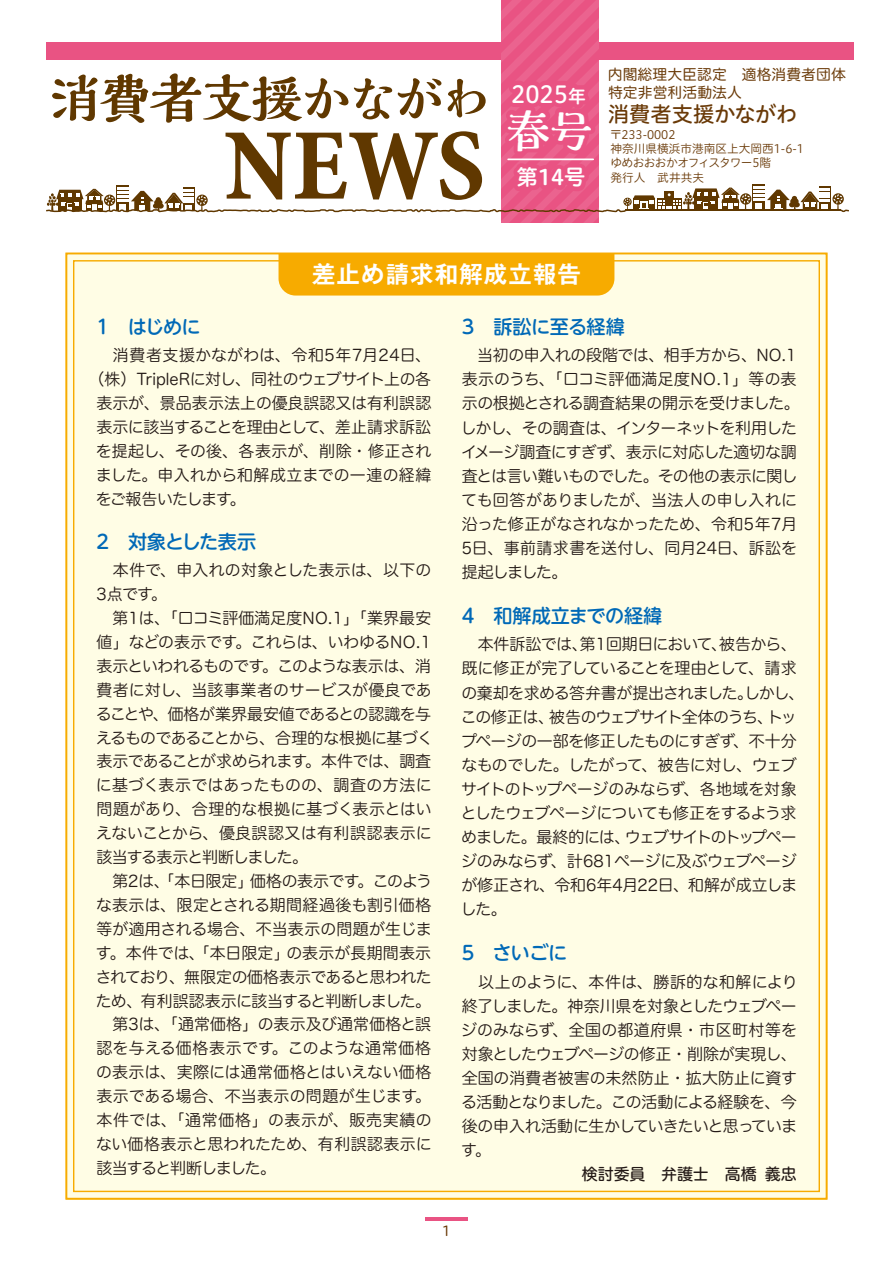
<style>
.page{position:relative;width:893px;height:1263px;background:#fff}
.page>*{position:absolute;margin:0;border:0;box-sizing:border-box;transform-origin:0 0}
.t1{font:800 52.05px "Kaimin So Std";letter-spacing:-.055em;color:#603800}
.t2{font:700 42.45px "P Hasemin Std";color:#fff}
.t3{font:700 23.4px "Gothic MB101 Pr 6 De";letter-spacing:.05em;color:#fff}
.t4{font:23.4px "Hiragino UD Sans R Std W5";color:#fff}
.t5{font:21.3px "Hiragino UD Sans R Std W5";letter-spacing:-.01em;color:#6a3a08}
.t6{font:21.3px "Hiragino UD Sans R Std W6";color:#fff}
.t7{font:500 19.2px "UD Shin M Go Pr 6";letter-spacing:-.025em;color:#0069b7}
.t8{font:500 19.2px "UD Shin M Go Pr 6";letter-spacing:-.005em;color:#0069b7}
.t9{font:15.9px/23.9px "Hira Maru Std W3";letter-spacing:-.02em;color:#231916}
.t10{font:15.9px/24.2px "Hira Maru Std W3";letter-spacing:-.04em;color:#231916}
.t11{font:15.9px "Hira Maru Std W3";letter-spacing:.01em;color:#231916}
.t12{font:15.9px "Hira Maru Std W3";letter-spacing:.04em;color:#231916}
.t13{font:15.9px "Hira Maru Std W3";letter-spacing:.005em;color:#231916}
.t14{font:15.9px "Hira Maru Std W5";color:#231916}
.t15{font:15.9px "Hira Maru Std W3";letter-spacing:-.06em;color:#231916}
.t16{font:14.85px/18px "Hiragino UD Sans R Std W4";color:#6a3a08}
.t17{font:13.8px "Hiragino UD Sans R Std W4";color:#6a3a08}
.t18{font:11.7px/14.4px "Hiragino UD Sans R Std W3";color:#6a3a08}
.s1{font-family:"Hiragino UD Sans R Std W6";font-size:18px}
</style>
<div class="page">
<div style="left:65px;top:252px;width:763px;height:948px;background:#fffde5"></div>
<div style="left:279px;top:253px;width:335px;height:43px;background:#f7ab00"></div>
<hr style="left:425px;top:1218px;width:43px;height:3px;background:#e95383">
<div style="left:46px;top:43px;width:808px;height:17px;background:#e95383"></div>
<div style="left:501px;top:0;width:98px;height:223px;background:linear-gradient(to right,#ea5887,#ea5987)"></div>
<svg style="left:46px;top:131px;width:803px;height:82px"></svg>
<h1 class="t1" style="left:50px;top:63px;width:443px">消費者支援かながわ</h1>
<h3 class="t4" style="left:511px;top:76px;width:76px">2025<span class="s1">年</span></h3>
<h2 class="t2" style="left:507px;top:101px;width:87px">春号</h2>
<h3 class="t6" style="left:517px;top:161px;width:70px">第14号</h3>
<p class="t16" style="left:608px;top:65px;width:240px">内閣総理大臣認定　適格消費者団体特定非営利活動法人</p>
<h3 class="t5" style="left:608px;top:98px;width:191px">消費者支援かながわ</h3>
<p class="t18" style="left:610px;top:126px;width:195px">〒233-0002<br>神奈川県横浜市港南区上大岡西1-6-1ゆめおおおかオフィスタワー5階<br>発行人　武井共夫</p>
<h3 class="t3" style="left:312px;top:255px;width:270px">差止め請求和解成立報告</h3>
<p class="t7" style="left:96px;top:310px;width:106px">1　はじめに</p>
<p class="t12" style="left:96px;top:343px;width:336px">　消費者支援かながわは、令和5年7月24日、</p>
<p class="t9" style="left:88px;top:367px;width:344px">（株）TripleRに対し、同社のウェブサイト上の各</p>
<p class="t11" style="left:96px;top:391px;width:336px">表示が、景品表示法上の優良誤認又は有利誤認</p>
<p class="t9" style="left:96px;top:415px;width:336px">表示に該当することを理由として、差止請求訴訟</p>
<p class="t13" style="left:96px;top:439px;width:337px">を提起し、その後、各表示が、削除・修正され</p>
<p class="t11" style="left:96px;top:463px;width:337px">ました。申入れから和解成立までの一連の経緯</p>
<p class="t15" style="left:96px;top:487px;width:151px">をご報告いたします。</p>
<p class="t7" style="left:96px;top:525px;width:161px">2　対象とした表示</p>
<p class="t9" style="left:96px;top:558px;width:339px">　本件で、申入れの対象とした表示は、以下の<br>3点です。<br>　第1は、「口コミ評価満足度NO.1」「業界最安値」などの表示です。これらは、いわゆるNO.1表示といわれるものです。このような表示は、消費者に対し、当該事業者のサービスが優良であることや、価格が業界最安値であるとの認識を与えるものであることから、合理的な根拠に基づく表示であることが求められます。本件では、調査に基づく表示ではあったものの、調査の方法に問題があり、合理的な根拠に基づく表示とはいえないことから、優良誤認又は有利誤認表示に該当する表示と判断しました。<br>　第2は、「本日限定」価格の表示です。このような表示は、限定とされる期間経過後も割引価格等が適用される場合、不当表示の問題が生じます。本件では、「本日限定」の表示が長期間表示されており、無限定の価格表示であると思われたため、有利誤認表示に該当すると判断しました。　第3は、「通常価格」の表示及び通常価格と誤認を与える価格表示です。このような通常価格の表示は、実際には通常価格とはいえない価格表示である場合、不当表示の問題が生じます。本件では、「通常価格」の表示が、販売実績のない価格表示と思われたため、有利誤認表示に該当すると判断しました。</p>
<p class="t7" style="left:462px;top:310px;width:165px">3　訴訟に至る経緯</p>
<p class="t9" style="left:461px;top:343px;width:341px">　当初の申入れの段階では、相手方から、NO.1表示のうち、「口コミ評価満足度NO.1」等の表示の根拠とされる調査結果の開示を受けました。しかし、その調査は、インターネットを利用したイメージ調査にすぎず、表示に対応した適切な調査とは言い難いものでした。その他の表示に関しても回答がありましたが、当法人の申し入れに沿った修正がなされなかったため、令和5年7月<br>5日、事前請求書を送付し、同月24日、訴訟を提起しました。</p>
<p class="t8" style="left:462px;top:599px;width:202px">4　和解成立までの経緯</p>
<p class="t10" style="left:461px;top:632px;width:345px">　本件訴訟では、第1回期日において、被告から、既に修正が完了していることを理由として、請求の棄却を求める答弁書が提出されました。しかし、この修正は、被告のウェブサイト全体のうち、トップページの一部を修正したものにすぎず、不十分なものでした。したがって、被告に対し、ウェブサイトのトップページのみならず、各地域を対象としたウェブページについても修正をするよう求めました。最終的には、ウェブサイトのトップページのみならず、計681ページに及ぶウェブページが修正され、令和6年4月22日、和解が成立しました。</p>
<p class="t7" style="left:462px;top:936px;width:107px">5　さいごに</p>
<p class="t9" style="left:461px;top:969px;width:338px;text-align:justify">　以上のように、本件は、勝訴的な和解により終了しました。神奈川県を対象としたウェブページのみならず、全国の都道府県・市区町村等を対象としたウェブページの修正・削除が実現し、全国の消費者被害の未然防止・拡大防止に資する活動となりました。この活動による経験を、今後の申入れ活動に生かしていきたいと思っています。</p>
<p class="t14" style="left:582px;top:1162px;width:216px">検討委員　弁護士　高橋 義忠</p>
<p class="t17" style="left:442px;top:1220px;width:10px">1</p>
</div>
